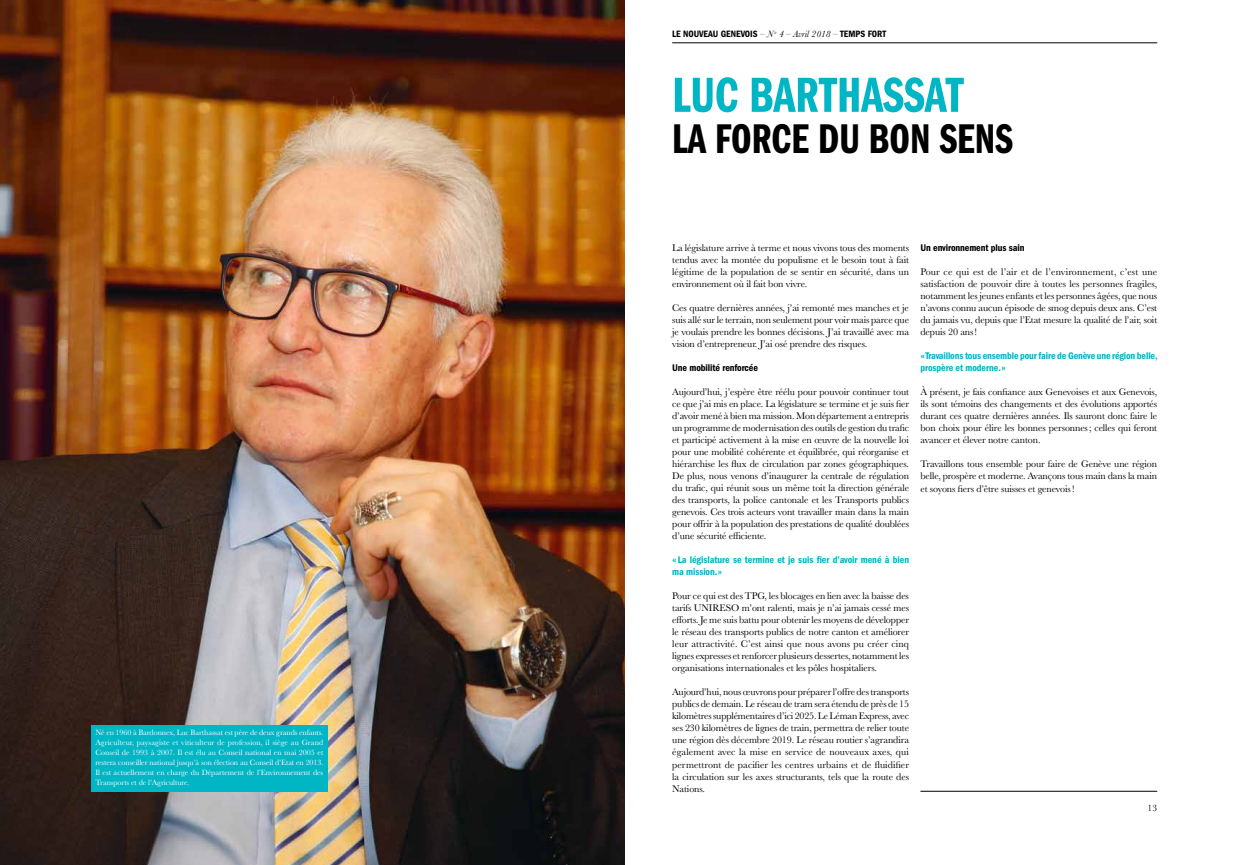
<style>
.page{position:relative;width:1248px;height:865px;background:#fff}
.page>*{position:absolute;margin:0;border:0;box-sizing:border-box;transform-origin:0 0}
.t1{font:51px "ITC Franklin Gothic Std Dm Cp";color:#00b5c4}
.t2{font:43px "ITC Franklin Gothic Std Dm Cp";color:#000}
.t3{font:10px/12px "Baskerville";letter-spacing:-.01em;color:#000;text-align:justify}
.t4{font:10px/12px "ITC Franklin Gothic Std Dm Cd";letter-spacing:-.01em;color:#00b5c4}
.t5{font:10px "ITC Franklin Gothic Std Dm Cd";letter-spacing:-.01em;color:#000}
.t6{font:9.5px "ITC Franklin Gothic Std Dm Cd";color:#000}
.t7{font:9.5px "Baskerville";color:#000}
.t8{font:8px/10px "Baskerville";letter-spacing:-.01em;color:#fff;text-align:justify}
.s1{font-family:"Baskerville";font-style:italic}
</style>
<div class="page">
<hr style="left:672px;top:43px;width:485px;height:1px;background:#000">
<img style="left:0;top:0;width:624px;height:865px">
<div style="left:91px;top:725px;width:236px;height:66px;background:#00b5c4"></div>
<hr style="left:920px;top:791px;width:237px;height:1px;background:#000">
<p class="t8" style="left:95px;top:727px;width:229px">Né en 1960 à Bardonnex, Luc Barthassat est père de deux grands enfants.<br>Agriculteur, paysagiste et viticulteur de profession, il siège au Grand Conseil de 1993 à 2007. Il est élu au Conseil national en mai 2005 et restera conseiller national jusqu’à son élection au Conseil d’Etat en 2013.<br>Il est actuellement en charge du Département de l’Environnement des Transports et de l’Agriculture.</p>
<p class="t6" style="left:672px;top:29px;width:215px">LE NOUVEAU GENEVOIS <span class="s1">– N</span><sup>o</sup> <span class="s1">4 – Avril 2018 –</span> TEMPS FORT</p>
<h1 class="t1" style="left:672px;top:67px;width:293px">LUC BARTHASSAT</h1>
<h2 class="t2" style="left:672px;top:115px;width:342px">LA FORCE DU BON SENS</h2>
<p class="t3" style="left:672px;top:242px;width:238px">La législature arrive à terme et nous vivons tous des moments tendus avec la montée du populisme et le besoin tout à fait légitime de la population de se sentir en sécurité, dans un environnement où il fait bon vivre.</p>
<p class="t3" style="left:672px;top:302px;width:238px">Ces quatre dernières années, j’ai remonté mes manches et je suis allé sur le terrain, non seulement pour voir mais parce que je voulais prendre les bonnes décisions. J’ai travaillé avec ma vision d’entrepreneur. J’ai osé prendre des risques.</p>
<p class="t5" style="left:672px;top:362px;width:87px">Une mobilité renforcée</p>
<p class="t3" style="left:672px;top:386px;width:238px">Aujourd’hui, j’espère être réélu pour pouvoir continuer tout ce que j’ai mis en place. La législature se termine et je suis fier d’avoir mené à bien ma mission. Mon département a entrepris un programme de modernisation des outils de gestion du trafic et participé activement à la mise en œuvre de la nouvelle loi pour une mobilité cohérente et équilibrée, qui réorganise et hiérarchise les flux de circulation par zones géographiques.<br>De plus, nous venons d’inaugurer la centrale de régulation du trafic, qui réunit sous un même toit la direction générale des transports, la police cantonale et les Transports publics genevois. Ces trois acteurs vont travailler main dans la main pour offrir à la population des prestations de qualité doublées d’une sécurité efficiente.</p>
<p class="t4" style="left:672px;top:554px;width:238px">« La législature se termine et je suis fier d’avoir mené à bien ma mission.»</p>
<p class="t3" style="left:672px;top:590px;width:238px">Pour ce qui est des TPG, les blocages en lien avec la baisse des tarifs UNIRESO m’ont ralenti, mais je n’ai jamais cessé mes efforts. Je me suis battu pour obtenir les moyens de développer le réseau des transports publics de notre canton et améliorer leur attractivité. C’est ainsi que nous avons pu créer cinq lignes expresses et renforcer plusieurs dessertes, notamment les organisations internationales et les pôles hospitaliers.</p>
<p class="t3" style="left:672px;top:686px;width:238px">Aujourd’hui, nous œuvrons pour préparer l’offre des transports publics de demain. Le réseau de tram sera étendu de près de 15 kilomètres supplémentaires d’ici 2025. Le Léman Express, avec ses 230 kilomètres de lignes de train, permettra de relier toute une région dès décembre 2019. Le réseau routier s’agrandira également avec la mise en service de nouveaux axes, qui permettront de pacifier les centres urbains et de fluidifier la circulation sur les axes structurants, tels que la route des Nations.</p>
<p class="t5" style="left:920px;top:242px;width:106px">Un environnement plus sain</p>
<p class="t3" style="left:920px;top:266px;width:238px">Pour ce qui est de l’air et de l’environnement, c’est une satisfaction de pouvoir dire à toutes les personnes fragiles, notamment les jeunes enfants et les personnes âgées, que nous n’avons connu aucun épisode de smog depuis deux ans. C’est du jamais vu, depuis que l’Etat mesure la qualité de l’air, soit depuis 20 ans!</p>
<p class="t4" style="left:920px;top:350px;width:239px">«Travaillons tous ensemble pour faire de Genève une région belle, prospère et moderne.»</p>
<p class="t3" style="left:920px;top:386px;width:238px">À présent, je fais confiance aux Genevoises et aux Genevois, ils sont témoins des changements et des évolutions apportés durant ces quatre dernières années. Ils sauront donc faire le bon choix pour élire les bonnes personnes; celles qui feront avancer et élever notre canton.</p>
<p class="t3" style="left:920px;top:458px;width:238px">Travaillons tous ensemble pour faire de Genève une région belle, prospère et moderne. Avançons tous main dans la main et soyons fiers d’être suisses et genevois!</p>
<p class="t7" style="left:1147px;top:801px;width:11px">13</p>
</div>
